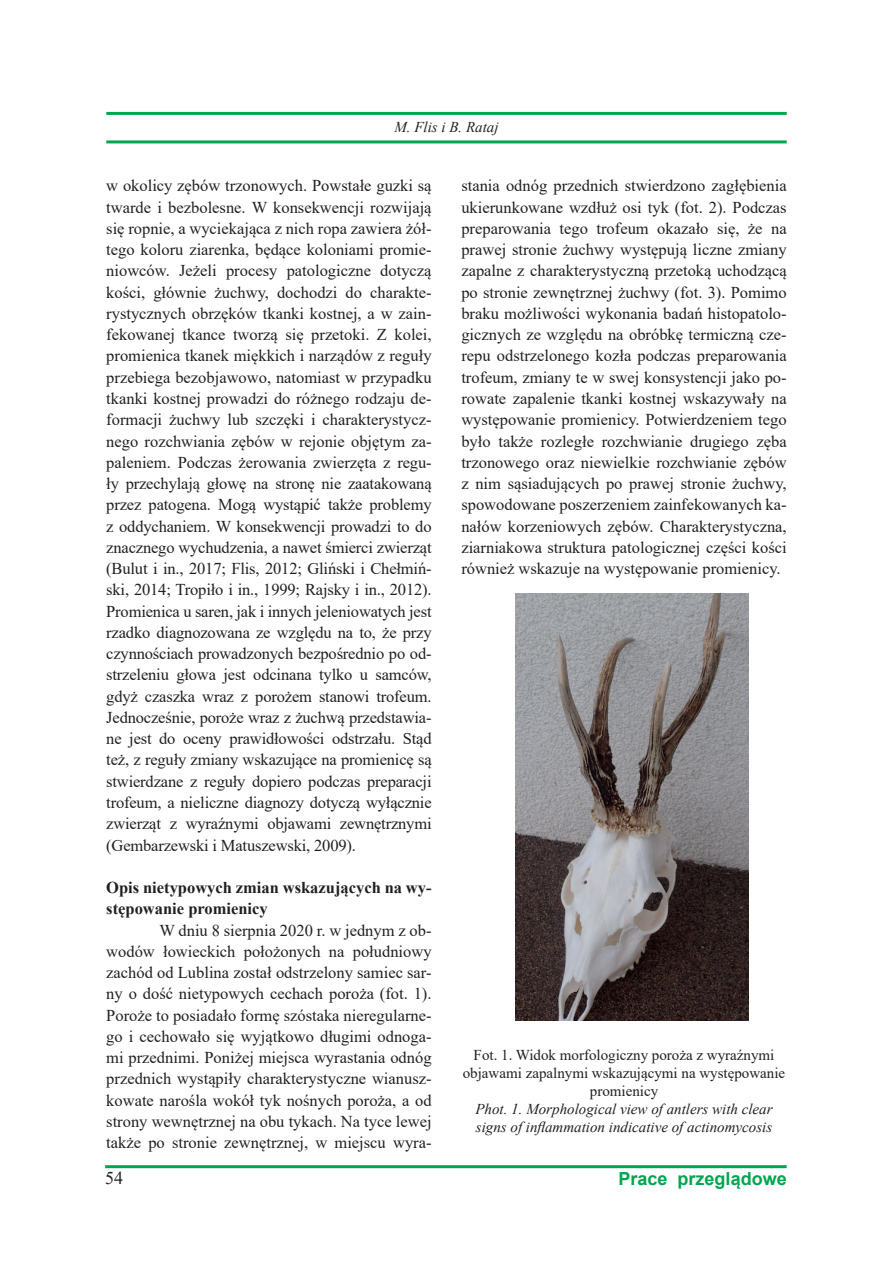
<style>
.page{position:relative;width:893px;height:1263px;background:#fff}
.page>*{position:absolute;margin:0;border:0;box-sizing:border-box;transform-origin:0 0}
.t1{font:700 18px "Arial";color:#00a54f}
.t2{font:18px "Times New Roman";color:#231f20}
.Normalny{font:16.5px/21.3px "Times New Roman";color:#231f20;text-align:justify}
.Normalny-2{font:700 16.5px/21.3px "Times New Roman";color:#231f20}
.Normalny-3{font:italic 15px/18px "Times New Roman";color:#231f20}
.Normalny-4{font:15px/18px "Times New Roman";color:#231f20;text-align:center}
</style>
<div class="page">
<hr style="left:106px;top:112px;width:681px;height:3px;background:#00a54f">
<hr style="left:106px;top:140px;width:681px;height:3px;background:#00a54f">
<hr style="left:105px;top:1165px;width:682px;height:3px;background:#00a54f">
<img style="left:515px;top:594px;width:233px;height:426px">
<p class="Normalny-3" style="left:394px;top:118px;width:106px">M. Flis i B. Rataj</p>
<p class="Normalny" style="left:106px;top:175px;width:327px">w okolicy zębów trzonowych. Powstałe guzki są twarde i bezbolesne. W konsekwencji rozwijają się ropnie, a wyciekająca z nich ropa zawiera żół&shy;tego koloru ziarenka, będące koloniami promie&shy;niowców. Jeżeli procesy patologiczne dotyczą kości, głównie żuchwy, dochodzi do charakte&shy;rystycznych obrzęków tkanki kostnej, a w zain&shy;fekowanej tkance tworzą się przetoki. Z kolei, promienica tkanek miękkich i narządów z reguły przebiega bezobjawowo, natomiast w przypadku tkanki kostnej prowadzi do różnego rodzaju de&shy;formacji żuchwy lub szczęki i charakterystycz&shy;nego rozchwiania zębów w rejonie objętym za&shy;paleniem. Podczas żerowania zwierzęta z regu&shy;ły przechylają głowę na stronę nie zaatakowaną przez patogena. Mogą wystąpić także problemy z oddychaniem. W konsekwencji prowadzi to do znacznego wychudzenia, a nawet śmierci zwierząt (Bulut i in., 2017; Flis, 2012; Gliński i Chełmiń&shy;ski, 2014; Tropiło i in., 1999; Rajsky i in., 2012).<br>Promienica u saren, jak i innych jeleniowatych jest rzadko diagnozowana ze względu na to, że przy czynnościach prowadzonych bezpośrednio po od&shy;strzeleniu głowa jest odcinana tylko u samców, gdyż czaszka wraz z porożem stanowi trofeum.<br>Jednocześnie, poroże wraz z żuchwą przedstawia&shy;ne jest do oceny prawidłowości odstrzału. Stąd też, z reguły zmiany wskazujące na promienicę są stwierdzane z reguły dopiero podczas preparacji trofeum, a nieliczne diagnozy dotyczą wyłącznie zwierząt z wyraźnymi objawami zewnętrznymi (Gembarzewski i Matuszewski, 2009).</p>
<p class="Normalny-2" style="left:106px;top:876px;width:327px">Opis nietypowych zmian wskazujących na wy&shy;stępowanie promienicy</p>
<p class="Normalny" style="left:106px;top:919px;width:327px;text-indent:53px">W dniu 8 sierpnia 2020 r. w jednym z ob&shy;wodów łowieckich położonych na południowy zachód od Lublina został odstrzelony samiec sar&shy;ny o dość nietypowych cechach poroża (fot. 1).<br>Poroże to posiadało formę szóstaka nieregularne&shy;go i cechowało się wyjątkowo długimi odnoga&shy;mi przednimi. Poniżej miejsca wyrastania odnóg przednich wystąpiły charakterystyczne wianusz&shy;kowate narośla wokół tyk nośnych poroża, a od strony wewnętrznej na obu tykach. Na tyce lewej także po stronie zewnętrznej, w miejscu wyra-</p>
<p class="Normalny" style="left:461px;top:175px;width:327px">stania odnóg przednich stwierdzono zagłębienia ukierunkowane wzdłuż osi tyk (fot. 2). Podczas preparowania tego trofeum okazało się, że na prawej stronie żuchwy występują liczne zmiany zapalne z charakterystyczną przetoką uchodzącą po stronie zewnętrznej żuchwy (fot. 3). Pomimo braku możliwości wykonania badań histopatolo&shy;gicznych ze względu na obróbkę termiczną cze&shy;repu odstrzelonego kozła podczas preparowania trofeum, zmiany te w swej konsystencji jako po&shy;rowate zapalenie tkanki kostnej wskazywały na występowanie promienicy. Potwierdzeniem tego było także rozległe rozchwianie drugiego zęba trzonowego oraz niewielkie rozchwianie zębów z nim sąsiadujących po prawej stronie żuchwy, spowodowane poszerzeniem zainfekowanych ka&shy;nałów korzeniowych zębów. Charakterystyczna, ziarniakowa struktura patologicznej części kości również wskazuje na występowanie promienicy.</p>
<p class="Normalny-4" style="left:463px;top:1046px;width:324px">Fot. 1. Widok morfologiczny poroża z wyraźnymi objawami zapalnymi wskazującymi na występowanie promienicy</p>
<p class="Normalny-3" style="left:475px;top:1100px;width:299px">Phot. 1. Morphological view of antlers with clear signs of inflammation indicative of actinomycosis</p>
<p class="t2" style="left:105px;top:1165px;width:19px">54</p>
<p class="t1" style="left:619px;top:1166px;width:170px">Prace przeglądowe</p>
</div>
